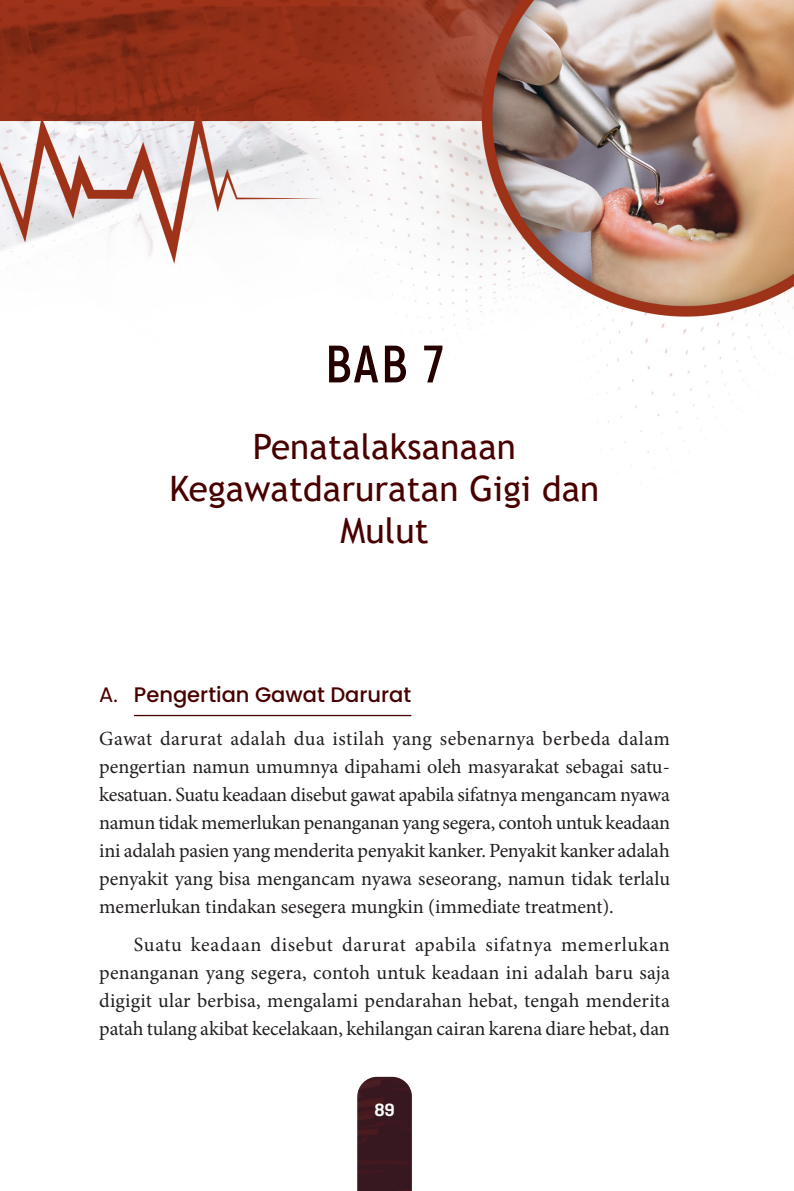
<style>
.page{position:relative;width:794px;height:1191px;background:#fff}
.page>*{position:absolute;margin:0;border:0;box-sizing:border-box;transform-origin:0 0}
.Bab_Nomor{font:700 52.5px "Akrobat";color:#260000}
.Nama_Bab{font:35px/42px "Trebuchet MS";letter-spacing:.005em;color:#490000;text-align:center}
.t1{font:500 21px "Poppins";color:#490000}
.Isi_0{font:20.12px/28px "Minion Pro";letter-spacing:-.005em;color:#231f20;text-align:justify}
.Isi_0_Level_1{font:20.12px/28px "Minion Pro";letter-spacing:-.01em;color:#231f20;text-align:justify}
.t2{font:700 17.5px "Antartida";color:#fff}
.s1{font-weight:400}
</style>
<div class="page">
<img style="left:0;top:0;width:794px;height:717px">
<img style="left:357px;top:1076px;width:55px;height:115px">
<hr style="left:134px;top:715px;width:277px;height:1px;background:#490000">
<p class="Bab_Nomor" style="left:325px;top:331px;width:120px">BAB 7</p>
<p class="Nama_Bab" style="left:169px;top:425px;width:431px">Penatalaksanaan<br>Kegawatdaruratan Gigi dan<br>Mulut</p>
<p class="t1" style="left:99px;top:682px;width:313px"><span class="s1">A.</span> Pengertian Gawat Darurat</p>
<p class="Isi_0" style="left:99px;top:724px;width:572px">Gawat darurat adalah dua istilah yang sebenarnya berbeda dalam pengertian namun umumnya dipahami oleh masyarakat sebagai satu&shy;kesatuan. Suatu keadaan disebut gawat apabila sifatnya mengancam nyawa namun tidak memerlukan penanganan yang segera, contoh untuk keadaan ini adalah pasien yang menderita penyakit kanker. Penyakit kanker adalah penyakit yang bisa mengancam nyawa seseorang, namun tidak terlalu memerlukan tindakan sesegera mungkin (immediate treatment).</p>
<p class="Isi_0_Level_1" style="left:99px;top:930px;width:572px;text-indent:35px">Suatu keadaan disebut darurat apabila sifatnya memerlukan penanganan yang segera, contoh untuk keadaan ini adalah baru saja digigit ular berbisa, mengalami pendarahan hebat, tengah menderita patah tulang akibat kecelakaan, kehilangan cairan karena diare hebat, dan</p>
<p class="t2" style="left:374px;top:1100px;width:22px">89</p>
</div>
